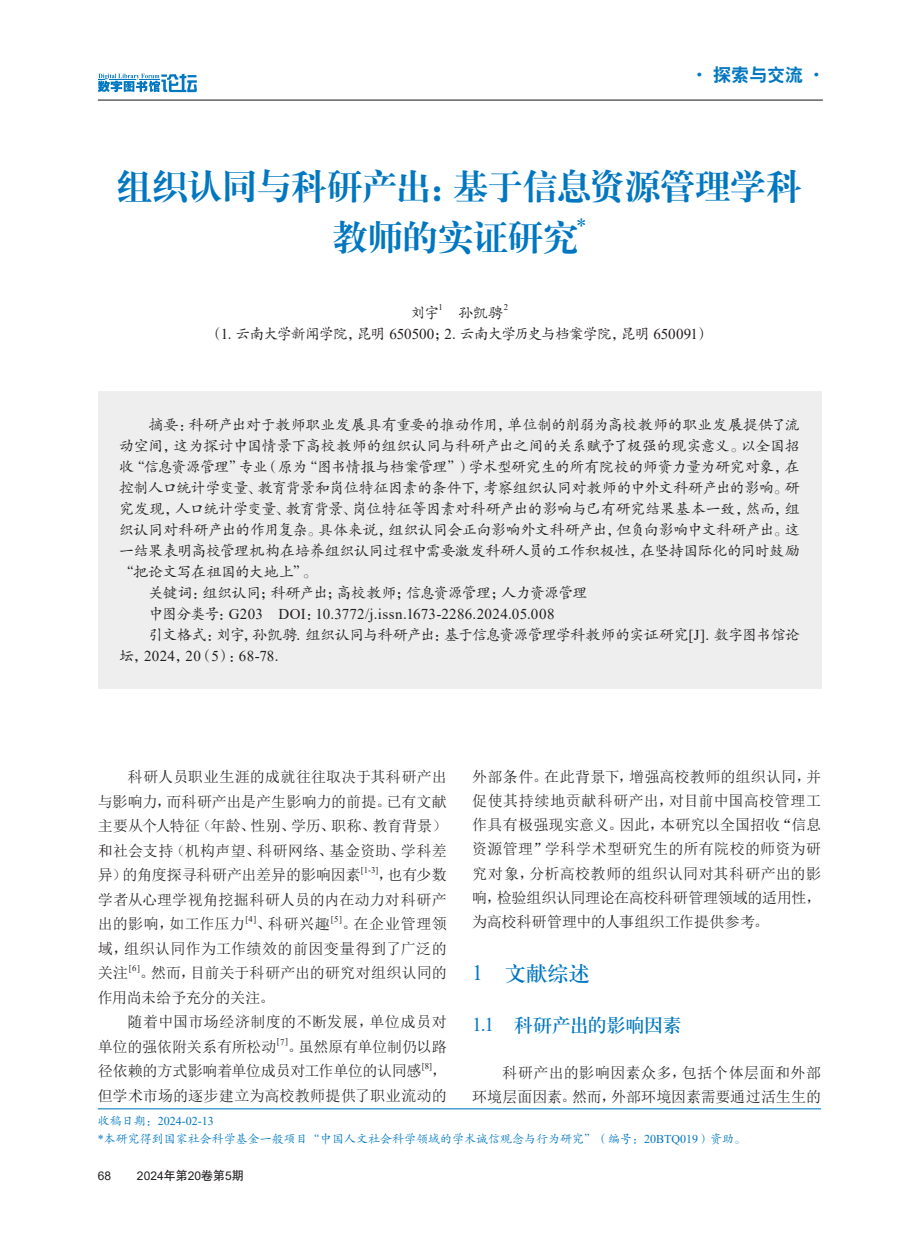
<style>
.page{position:relative;width:919px;height:1238px;background:#fff}
.page>*{position:absolute;margin:0;border:0;box-sizing:border-box;transform-origin:0 0}
.文章标题{font:36px/51px "H Ya 4 gj";letter-spacing:-.03em;color:#0077c0;text-align:center}
.h1紧跟h2{font:21.75px "H Ya 3 gj";color:#0077c0}
.t1{font:19.5px "H Ya 3 gj";letter-spacing:-.05em;color:#0077c0}
.分类名{font:18px "H Yb 2 gj";color:#0077c0}
.正常段{font:15px/24.5px "Sim Sun";letter-spacing:.005em;color:#231f20;text-align:justify}
.摘要{font:15px/21px "FZKTK GBK1 0";letter-spacing:-.035em;color:#231f20;text-align:justify}
.引用格式{font:15px/21px "FZKTK GBK1 0";letter-spacing:-.045em;color:#231f20}
.DOI值{font:15px "Times New Roman";letter-spacing:.02em;color:#231f20}
.作者单位{font:15px "FZKTK GBK1 0";letter-spacing:-.075em;color:#231f20}
.正常段-2{font:15px/24.5px "Sim Sun";letter-spacing:-.015em;color:#231f20}
.关键字{font:15px "FZKTK GBK1 0";letter-spacing:-.045em;color:#231f20}
.作者{font:15px "FZKTK GBK1 0";color:#231f20}
.基金项目{font:12px "FZKTK GBK1 0";color:#0077c0}
.日期{font:12px "Times New Roman";color:#0077c0}
.t2{font:12px "Arial";color:#231f20}
.正常段-3{font:8.7px "Times New Roman";color:#231f20}
.作者-2{font:8.7px "Times New Roman";color:#231f20}
.s1{font-family:"Times New Roman"}
.s2{font-family:"FZKTK GBK1 0"}
.s3{font-family:"H Yb 1 gj"}
</style>
<div class="page">
<hr style="left:98px;top:99px;width:724px;height:2px;background:#231f20">
<svg style="left:98px;top:74px;width:99px;height:18px"></svg>
<div style="left:98px;top:391px;width:723px;height:213px;background:#eeeeef"></div>
<div style="left:98px;top:601px;width:723px;height:87px;background:#eeeeef"></div>
<hr style="left:98px;top:1108px;width:723px;height:1px;background:#0077c0">
<p class="分类名" style="left:690px;top:66px;width:136px">· 探索与交流 ·</p>
<p class="文章标题" style="left:117px;top:161px;width:686px">组织认同与科研产出：基于信息资源管理学科教师的实证研究<sup>*</sup></p>
<p class="作者" style="left:410px;top:305px;width:30px">刘宇</p>
<p class="作者-2" style="left:438px;top:301px;width:6px">1</p>
<p class="作者" style="left:458px;top:305px;width:47px">孙凯骋</p>
<p class="作者-2" style="left:504px;top:301px;width:6px">2</p>
<p class="作者单位" style="left:209px;top:326px;width:503px">（<span class="s1">1.</span> 云南大学新闻学院，昆明 <span class="s1">650500</span>；<span class="s1">2.</span> 云南大学历史与档案学院，昆明 <span class="s1">650091</span>）</p>
<p class="摘要" style="left:119px;top:414px;width:682px;text-indent:29px">摘要：科研产出对于教师职业发展具有重要的推动作用，单位制的削弱为高校教师的职业发展提供了流动空间，这为探讨中国情景下高校教师的组织认同与科研产出之间的关系赋予了极强的现实意义。以全国招收“信息资源管理”专业（原为“图书情报与档案管理”）学术型研究生的所有院校的师资力量为研究对象，在控制人口统计学变量、教育背景和岗位特征因素的条件下，考察组织认同对教师的中外文科研产出的影响。研究发现，人口统计学变量、教育背景、岗位特征等因素对科研产出的影响与已有研究结果基本一致，然而，组织认同对科研产出的作用复杂。具体来说，组织认同会正向影响外文科研产出，但负向影响中文科研产出。这一结果表明高校管理机构在培养组织认同过程中需要激发科研人员的工作积极性，在坚持国际化的同时鼓励“把论文写在祖国的大地上”。</p>
<p class="关键字" style="left:148px;top:585px;width:440px">关键词：组织认同；科研产出；高校教师；信息资源管理；人力资源管理</p>
<p class="DOI值" style="left:148px;top:603px;width:407px"><span class="s2">中图分类号：</span>G203 DOI<span class="s2">：</span>10.3772/j.issn.1673-2286.2024.05.008</p>
<p class="引用格式" style="left:119px;top:624px;width:682px;text-indent:29px">引文格式：刘宇，孙凯骋<span class="s1">.</span> 组织认同与科研产出：基于信息资源管理学科教师的实证研究<span class="s1">[J].</span> 数字图书馆论坛，<span class="s1">2024</span>，<span class="s1">20</span>（<span class="s1">5</span>）：<span class="s1">68-78.</span></p>
<p class="正常段" style="left:98px;top:764px;width:350px;text-indent:30px">科研人员职业生涯的成就往往取决于其科研产出与影响力，而科研产出是产生影响力的前提。已有文献主要从个人特征（年龄、性别、学历、职称、教育背景）和社会支持（机构声望、科研网络、基金资助、学科差异）的角度探寻科研产出差异的影响因素</p>
<p class="正常段-3" style="left:360px;top:863px;width:19px">[1-3]</p>
<p class="正常段" style="left:98px;top:862px;width:350px;text-indent:280px">，也有少数学者从心理学视角挖掘科研人员的内在动力对科研产出的影响，如工作压力</p>
<p class="正常段-3" style="left:245px;top:912px;width:12px">[4]</p>
<p class="正常段" style="left:256px;top:911px;width:75px">、科研兴趣</p>
<p class="正常段-3" style="left:331px;top:912px;width:13px">[5]</p>
<p class="正常段" style="left:98px;top:911px;width:350px;text-indent:244px">。在企业管理领域，组织认同作为工作绩效的前因变量得到了广泛的关注</p>
<p class="正常段-3" style="left:129px;top:961px;width:12px">[6]</p>
<p class="正常段" style="left:98px;top:960px;width:350px;text-indent:42px">。然而，目前关于科研产出的研究对组织认同的作用尚未给予充分的关注。</p>
<p class="正常段" style="left:98px;top:1009px;width:350px;text-indent:30px">随着中国市场经济制度的不断发展，单位成员对单位的强依附关系有所松动</p>
<p class="正常段-3" style="left:277px;top:1035px;width:12px">[7]</p>
<p class="正常段-2" style="left:98px;top:1034px;width:350px;text-indent:190px">。虽然原有单位制仍以路径依赖的方式影响着单位成员对工作单位的认同感</p>
<p class="正常段-3" style="left:421px;top:1059px;width:12px">[8]</p>
<p class="正常段" style="left:98px;top:1058px;width:350px;text-align:right">，<br>但学术市场的逐步建立为高校教师提供了职业流动的</p>
<p class="正常段" style="left:472px;top:765px;width:350px;line-height:24px">外部条件。在此背景下，增强高校教师的组织认同，并促使其持续地贡献科研产出，对目前中国高校管理工作具有极强现实意义。因此，本研究以全国招收“信息资源管理”学科学术型研究生的所有院校的师资为研究对象，分析高校教师的组织认同对其科研产出的影响，检验组织认同理论在高校科研管理领域的适用性，为高校科研管理中的人事组织工作提供参考。</p>
<p class="h1紧跟h2" style="left:472px;top:963px;width:120px"><span class="s1">1</span>　文献综述</p>
<p class="t1" style="left:472px;top:1015px;width:211px"><span class="s1">1.1</span>　科研产出的影响因素</p>
<p class="正常段" style="left:472px;top:1060px;width:350px;line-height:24px;text-align:right">科研产出的影响因素众多，包括个体层面和外部<br>环境层面因素。然而，外部环境因素需要通过活生生的</p>
<p class="日期" style="left:98px;top:1112px;width:117px"><span class="s2">收稿日期：</span>2024-02-13</p>
<p class="基金项目" style="left:98px;top:1132px;width:650px"><span class="s1">*</span>本研究得到国家社会科学基金一般项目“中国人文社会科学领域的学术诚信观念与行为研究”（编号：<span class="s1">20BTQ019</span>）资助。</p>
<p class="t2" style="left:98px;top:1167px;width:15px">68</p>
<p class="t2" style="left:137px;top:1167px;width:108px">2024<span class="s3">年第</span>20<span class="s3">卷第</span>5<span class="s3">期</span></p>
</div>
